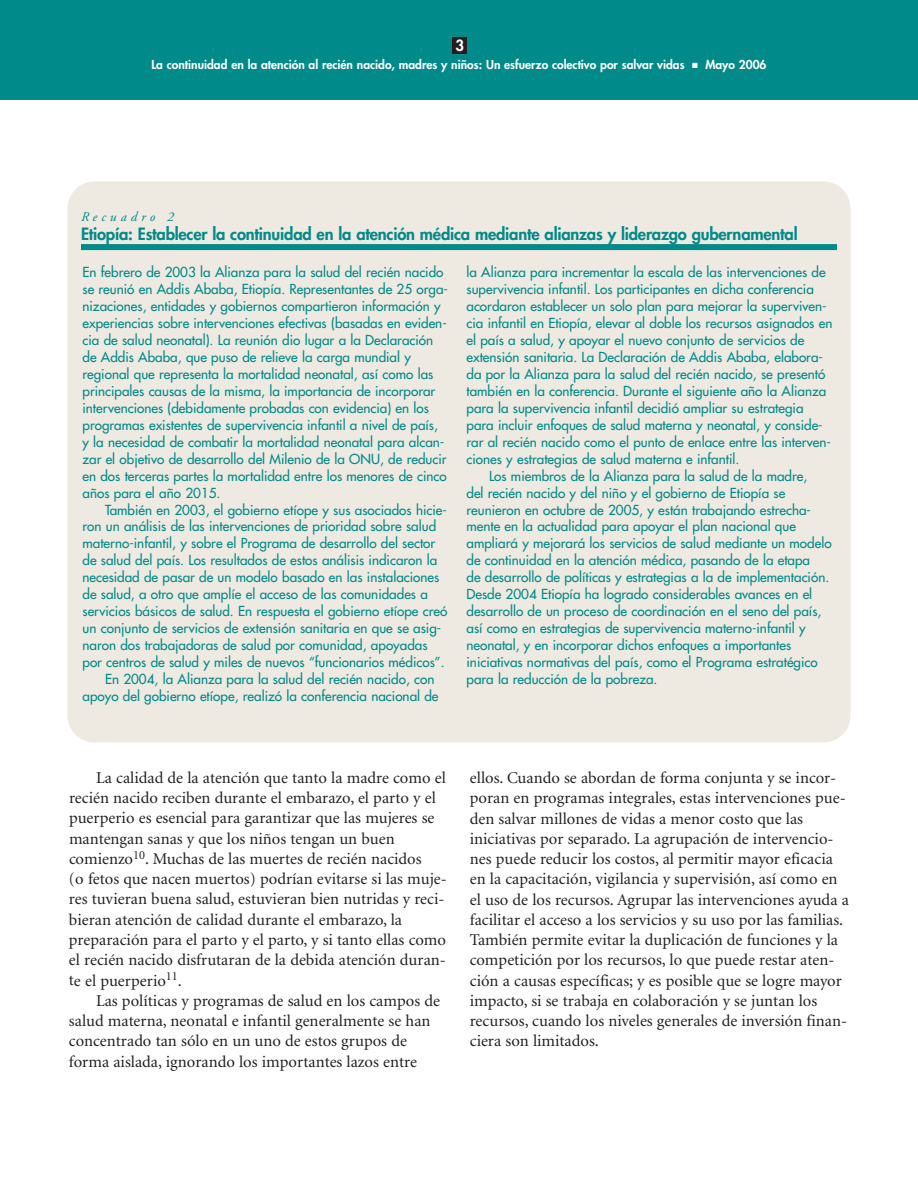
<style>
.page{position:relative;width:918px;height:1188px;background:#fff}
.page>*{position:absolute;margin:0;border:0;box-sizing:border-box;transform-origin:0 0}
.t1{font:16.5px/20.2px "Minion";color:#231f20}
.t2{font:800 16.5px "Futura";letter-spacing:-.01em;color:#008a89}
.t3{font:800 15px "Futura";color:#fff}
.t4{font:13.5px/17px "Futura";color:#008a89}
.t5{font:italic 13.5px "Adobe Garamond";letter-spacing:.3em;color:#008a89}
.t6{font:800 12px "Futura";color:#fff}
</style>
<div class="page">
<div style="left:0;top:0;width:918px;height:99px;background:#008a89"></div>
<div style="left:452px;top:37px;width:15px;height:16px;background:#231f20"></div>
<div style="left:68px;top:182px;width:782px;height:560px;background:#eee9e1;border-radius:27px"></div>
<div style="left:81px;top:244px;width:756px;height:6px;background:#008a89"></div>
<p class="t3" style="left:455px;top:38px;width:10px">3</p>
<p class="t6" style="left:151px;top:59px;width:617px">La continuidad en la atención al recién nacido, madres y niños: Un esfuerzo colectivo por salvar vidas ■ Mayo 2006</p>
<p class="t5" style="left:81px;top:211px;width:94px">Recuadro 2</p>
<p class="t2" style="left:81px;top:226px;width:718px">Etiopía: Establecer la continuidad en la atención médica mediante alianzas y liderazgo gubernamental</p>
<p class="t4" style="left:82px;top:265px;width:367px">En febrero de 2003 la Alianza para la salud del recién nacido se reunió en Addis Ababa, Etiopía. Representantes de 25 orga&shy;nizaciones, entidades y gobiernos compartieron información y experiencias sobre intervenciones efectivas (basadas en eviden&shy;cia de salud neonatal). La reunión dio lugar a la Declaración de Addis Ababa, que puso de relieve la carga mundial y regional que representa la mortalidad neonatal, así como las principales causas de la misma, la importancia de incorporar intervenciones (debidamente probadas con evidencia) en los programas existentes de supervivencia infantil a nivel de país,<br>y la necesidad de combatir la mortalidad neonatal para alcan&shy;zar el objetivo de desarrollo del Milenio de la ONU, de reducir en dos terceras partes la mortalidad entre los menores de cinco años para el año 2015.</p>
<p class="t4" style="left:105px;top:502px;width:343px">También en 2003, el gobierno etíope y sus asociados hicie-</p>
<p class="t4" style="left:82px;top:519px;width:355px">ron un análisis de las intervenciones de prioridad sobre salud</p>
<p class="t4" style="left:82px;top:536px;width:354px">materno-infantil, y sobre el Programa de desarrollo del sector</p>
<p class="t4" style="left:82px;top:553px;width:356px">de salud del país. Los resultados de estos análisis indicaron la</p>
<p class="t4" style="left:82px;top:570px;width:358px">necesidad de pasar de un modelo basado en las instalaciones</p>
<p class="t4" style="left:82px;top:587px;width:347px">de salud, a otro que amplíe el acceso de las comunidades a</p>
<p class="t4" style="left:82px;top:604px;width:366px">servicios básicos de salud. En respuesta el gobierno etíope creó</p>
<p class="t4" style="left:82px;top:621px;width:360px">un conjunto de servicios de extensión sanitaria en que se asig-</p>
<p class="t4" style="left:82px;top:638px;width:347px">naron dos trabajadoras de salud por comunidad, apoyadas</p>
<p class="t4" style="left:82px;top:655px;width:364px">por centros de salud y miles de nuevos “funcionarios médicos”.</p>
<p class="t4" style="left:105px;top:671px;width:331px">En 2004, la Alianza para la salud del recién nacido, con</p>
<p class="t4" style="left:82px;top:688px;width:358px">apoyo del gobierno etíope, realizó la conferencia nacional de</p>
<p class="t4" style="left:467px;top:265px;width:361px">la Alianza para incrementar la escala de las intervenciones de</p>
<p class="t4" style="left:467px;top:282px;width:349px">supervivencia infantil. Los participantes en dicha conferencia</p>
<p class="t4" style="left:467px;top:299px;width:362px">acordaron establecer un solo plan para mejorar la superviven-</p>
<p class="t4" style="left:467px;top:316px;width:367px">cia infantil en Etiopía, elevar al doble los recursos asignados en</p>
<p class="t4" style="left:467px;top:332px;width:339px">el país a salud, y apoyar el nuevo conjunto de servicios de</p>
<p class="t4" style="left:467px;top:349px;width:358px">extensión sanitaria. La Declaración de Addis Ababa, elabora-</p>
<p class="t4" style="left:467px;top:366px;width:360px">da por la Alianza para la salud del recién nacido, se presentó</p>
<p class="t4" style="left:467px;top:383px;width:361px">también en la conferencia. Durante el siguiente año la Alianza</p>
<p class="t4" style="left:467px;top:400px;width:339px">para la supervivencia infantil decidió ampliar su estrategia</p>
<p class="t4" style="left:467px;top:417px;width:358px">para incluir enfoques de salud materna y neonatal, y conside-</p>
<p class="t4" style="left:467px;top:434px;width:366px">rar al recién nacido como el punto de enlace entre las interven-</p>
<p class="t4" style="left:467px;top:451px;width:274px">ciones y estrategias de salud materna e infantil.</p>
<p class="t4" style="left:489px;top:468px;width:320px">Los miembros de la Alianza para la salud de la madre,</p>
<p class="t4" style="left:467px;top:485px;width:320px">del recién nacido y del niño y el gobierno de Etiopía se</p>
<p class="t4" style="left:467px;top:502px;width:346px">reunieron en octubre de 2005, y están trabajando estrecha-</p>
<p class="t4" style="left:467px;top:519px;width:331px">mente en la actualidad para apoyar el plan nacional que</p>
<p class="t4" style="left:467px;top:536px;width:367px">ampliará y mejorará los servicios de salud mediante un modelo</p>
<p class="t4" style="left:467px;top:553px;width:345px">de continuidad en la atención médica, pasando de la etapa</p>
<p class="t4" style="left:467px;top:570px;width:364px">de desarrollo de políticas y estrategias a la de implementación.</p>
<p class="t4" style="left:467px;top:587px;width:347px">Desde 2004 Etiopía ha logrado considerables avances en el</p>
<p class="t4" style="left:467px;top:604px;width:356px">desarrollo de un proceso de coordinación en el seno del país,</p>
<p class="t4" style="left:467px;top:621px;width:341px">así como en estrategias de supervivencia materno-infantil y</p>
<p class="t4" style="left:467px;top:638px;width:326px">neonatal, y en incorporar dichos enfoques a importantes</p>
<p class="t4" style="left:467px;top:655px;width:353px">iniciativas normativas del país, como el Programa estratégico</p>
<p class="t4" style="left:467px;top:671px;width:192px">para la reducción de la pobreza.</p>
<p class="t1" style="left:69px;top:769px;width:379px;text-indent:27px">La calidad de la atención que tanto la madre como el recién nacido reciben durante el embarazo, el parto y el puerperio es esencial para garantizar que las mujeres se mantengan sanas y que los niños tengan un buen comienzo<sup>10</sup>. Muchas de las muertes de recién nacidos<br>(o fetos que nacen muertos) podrían evitarse si las muje&shy;res tuvieran buena salud, estuvieran bien nutridas y reci&shy;bieran atención de calidad durante el embarazo, la preparación para el parto y el parto, y si tanto ellas como el recién nacido disfrutaran de la debida atención duran&shy;te el puerperio<sup>11</sup>.</p>
<p class="t1" style="left:69px;top:992px;width:373px;text-indent:27px">Las políticas y programas de salud en los campos de salud materna, neonatal e infantil generalmente se han concentrado tan sólo en un uno de estos grupos de forma aislada, ignorando los importantes lazos entre</p>
<p class="t1" style="left:470px;top:769px;width:381px">ellos. Cuando se abordan de forma conjunta y se incor&shy;poran en programas integrales, estas intervenciones pue&shy;den salvar millones de vidas a menor costo que las iniciativas por separado. La agrupación de intervencio&shy;nes puede reducir los costos, al permitir mayor eficacia en la capacitación, vigilancia y supervisión, así como en el uso de los recursos. Agrupar las intervenciones ayuda a facilitar el acceso a los servicios y su uso por las familias.<br>También permite evitar la duplicación de funciones y la competición por los recursos, lo que puede restar aten&shy;ción a causas específicas; y es posible que se logre mayor impacto, si se trabaja en colaboración y se juntan los recursos, cuando los niveles generales de inversión finan&shy;ciera son limitados.</p>
</div>
